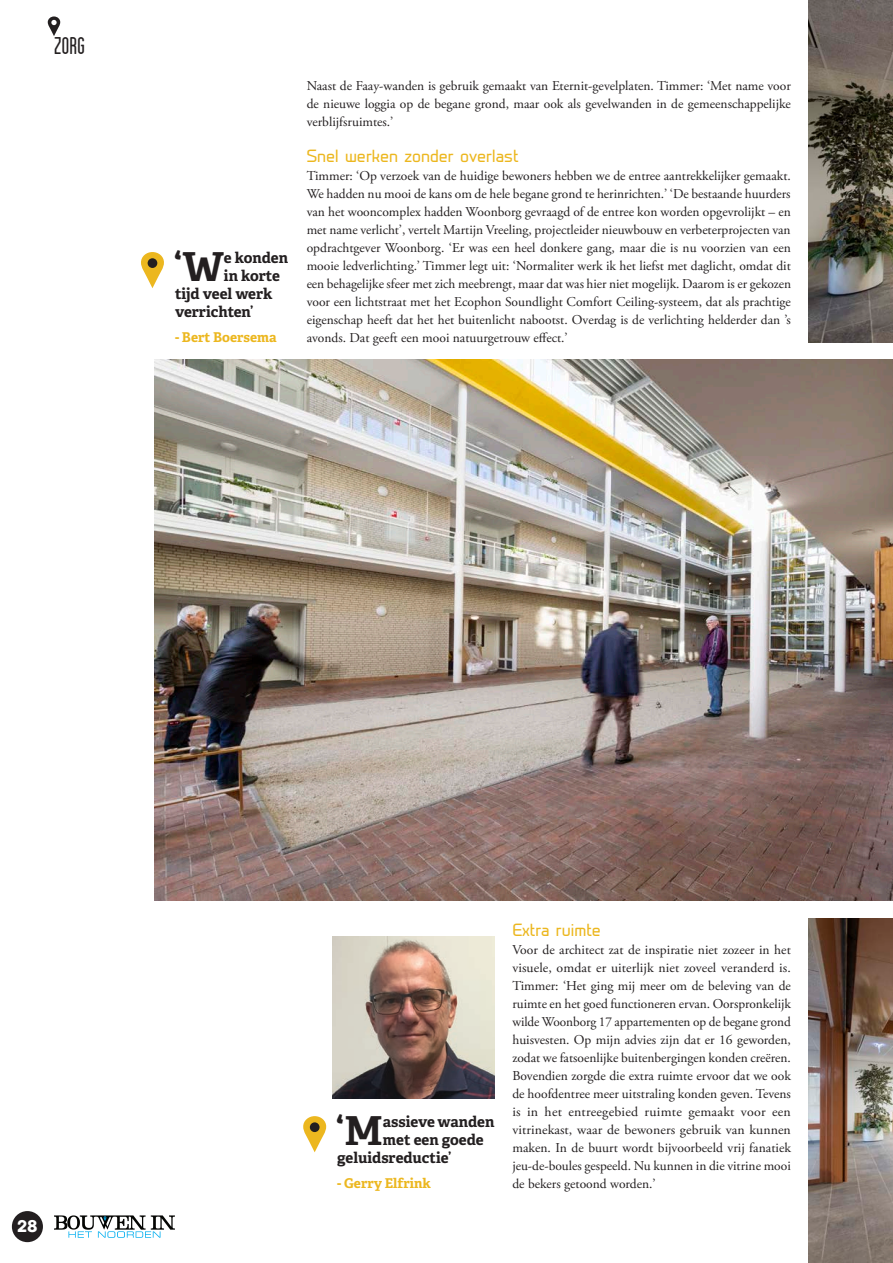
<style>
.page{position:relative;width:893px;height:1263px;background:#fff}
.page>*{position:absolute;margin:0;border:0;box-sizing:border-box;transform-origin:0 0}
.Quotes{font:700 39.9px "Adelle Basic";color:#231f20}
.t1{font:condensed 25.5px "Blanch";color:#231f20}
.t2{font:18px "Archive";color:#fff}
.Main_Paragraphs{font:16.5px "Prime";color:#ecb71f}
.Quotes-2{font:700 15px "Adelle Basic";letter-spacing:-.005em;color:#231f20}
.Main_Paragraphs-2{font:13.5px/18px "Adobe Garamond Pro";color:#231f20;text-align:justify}
.Quotes-3{font:700 13.5px "Adelle Basic";color:#ecb71f}
</style>
<div class="page">
<img style="left:155px;top:360px;width:738px;height:540px">
<svg style="left:303px;top:1116px;width:23px;height:36px"></svg>
<div style="left:310px;top:1122px;width:10px;height:10px;background:#231f20;border-radius:50%"></div>
<svg style="left:141px;top:252px;width:23px;height:36px"></svg>
<div style="left:148px;top:258px;width:9px;height:10px;background:#231f20;border-radius:50%"></div>
<img style="left:332px;top:936px;width:162px;height:162px">
<img style="left:809px;top:0;width:84px;height:342px">
<img style="left:809px;top:918px;width:84px;height:345px">
<div style="left:12px;top:1211px;width:31px;height:31px;background:#231f20;border-radius:50%"></div>
<svg style="left:54px;top:1215px;width:121px;height:23px"></svg>
<svg style="left:48px;top:16px;width:12px;height:20px"></svg>
<svg style="left:51px;top:20px;width:6px;height:5px"></svg>
<h2 class="t1" style="left:54px;top:32px;width:33px">Zorg</h2>
<p class="Quotes" style="left:173px;top:242px;width:52px">‘W</p>
<p class="Quotes-2" style="left:224px;top:248px;width:66px">e konden</p>
<p class="Quotes-2" style="left:224px;top:266px;width:57px">in korte</p>
<p class="Quotes-2" style="left:175px;top:284px;width:99px">tijd veel werk</p>
<p class="Quotes-2" style="left:175px;top:302px;width:80px">verrichten’</p>
<p class="Quotes-3" style="left:175px;top:329px;width:103px">- Bert Boersema</p>
<p class="Main_Paragraphs-2" style="left:307px;top:77px;width:486px">Naast de Faay-wanden is gebruik gemaakt van Eternit-gevelplaten. Timmer: ‘Met name voor de nieuwe loggia op de begane grond, maar ook als gevelwanden in de gemeenschappelijke verblijfsruimtes.’</p>
<p class="Main_Paragraphs" style="left:307px;top:146px;width:214px">Snel werken zonder overlast</p>
<p class="Main_Paragraphs-2" style="left:307px;top:167px;width:486px">Timmer: ‘Op verzoek van de huidige bewoners hebben we de entree aantrekkelijker gemaakt.<br>We hadden nu mooi de kans om de hele begane grond te herinrichten.’ ‘De bestaande huurders van het wooncomplex hadden Woonborg gevraagd of de entree kon worden opgevrolijkt – en met name verlicht’, vertelt Martijn Vreeling, projectleider nieuwbouw en verbeterprojecten van opdrachtgever Woonborg. ‘Er was een heel donkere gang, maar die is nu voorzien van een mooie ledverlichting.’ Timmer legt uit: ‘Normaliter werk ik het liefst met daglicht, omdat dit een behagelijke sfeer met zich meebrengt, maar dat was hier niet mogelijk. Daarom is er gekozen voor een lichtstraat met het Ecophon Soundlight Comfort Ceiling-systeem, dat als prachtige eigenschap heeft dat het het buitenlicht nabootst. Overdag is de verlichting helderder dan ’s avonds. Dat geeft een mooi natuurgetrouw effect.’</p>
<h3 class="t2" style="left:17px;top:1216px;width:22px">28</h3>
<p class="Quotes" style="left:336px;top:1106px;width:49px">‘M</p>
<p class="Quotes-2" style="left:383px;top:1112px;width:113px">assieve wanden</p>
<p class="Quotes-2" style="left:383px;top:1130px;width:102px">met een goede</p>
<p class="Quotes-2" style="left:337px;top:1148px;width:116px">geluidsreductie’</p>
<p class="Quotes-3" style="left:337px;top:1175px;width:95px">- Gerry Elfrink</p>
<p class="Main_Paragraphs" style="left:512px;top:920px;width:90px">Extra ruimte</p>
<p class="Main_Paragraphs-2" style="left:512px;top:941px;width:280px">Voor de architect zat de inspiratie niet zozeer in het visuele, omdat er uiterlijk niet zoveel veranderd is.<br>Timmer: ‘Het ging mij meer om de beleving van de ruimte en het goed functioneren ervan. Oorspronkelijk wilde Woonborg 17 appartementen op de begane grond huisvesten. Op mijn advies zijn dat er 16 geworden, zodat we fatsoenlijke buitenbergingen konden creëren.<br>Bovendien zorgde die extra ruimte ervoor dat we ook de hoofdentree meer uitstraling konden geven. Tevens is in het entreegebied ruimte gemaakt voor een vitrinekast, waar de bewoners gebruik van kunnen maken. In de buurt wordt bijvoorbeeld vrij fanatiek jeu-de-boules gespeeld. Nu kunnen in die vitrine mooi de bekers getoond worden.’</p>
</div>
